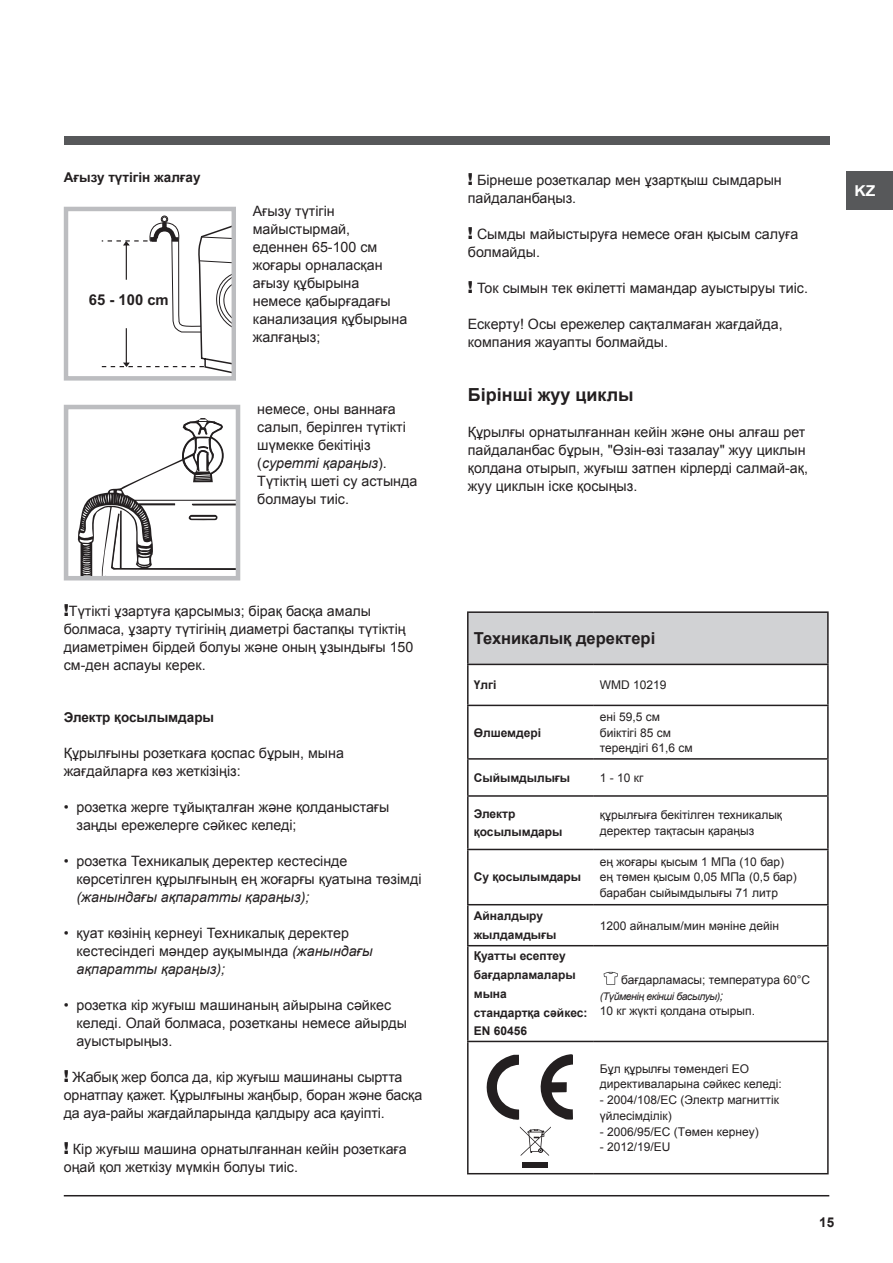
<style>
.page{position:relative;width:893px;height:1263px;background:#fff}
.page>*{position:absolute;margin:0;border:0;box-sizing:border-box;transform-origin:0 0}
.t1{font:700 18px "Arial";color:#231f20}
.t2{font:700 16.5px "Arial";color:#231f20}
.t3{font:700 15px "Arial";color:#231f20}
.t4{font:700 15px "Arial";color:#fff;scale:1.05 1}
.t5{font:14.25px/18px "Arial";color:#231f20}
.t6{font:italic 14.25px "Arial";color:#231f20}
.t7{font:700 13.5px "Arial";color:#231f20}
.t8{font:12px/15.8px "Arial";color:#231f20}
.t9{font:700 12px/18.8px "Arial";color:#231f20}
.t10{font:italic 10.5px "Arial";letter-spacing:-.04em;color:#231f20}
.s1{font-style:italic}
.s2{font-family:"Helvetica Neue";font-weight:900;font-size:16.5px}
.s3{font-size:12px}
</style>
<div class="page">
<hr style="left:64px;top:1195px;width:765px;height:1px;background:#231f20">
<div style="left:846px;top:172px;width:47px;height:38px;background:#57585a"></div>
<div style="left:64px;top:136px;width:765px;height:9px;background:#57585a"></div>
<div style="left:162px;top:216px;width:6px;height:7px;background:#484546;border-radius:50%"></div>
<div style="left:161px;top:216px;width:7px;height:7px;border:1px solid #231f20;border-radius:50%"></div>
<svg style="left:101px;top:217px;width:130px;height:156px"></svg>
<div style="left:64px;top:207px;width:172px;height:174px;border:4px solid #bcbdc0"></div>
<div style="left:64px;top:405px;width:176px;height:175px;border:5px solid #bcbdc0"></div>
<svg style="left:76px;top:418px;width:162px;height:160px"></svg>
<div style="left:468px;top:612px;width:360px;height:52px;background:#d1d2d4"></div>
<hr style="left:467px;top:611px;width:127px;height:2px;background:#231f20">
<hr style="left:467px;top:613px;width:2px;height:51px;background:#231f20">
<hr style="left:594px;top:611px;width:235px;height:2px;background:#231f20">
<hr style="left:827px;top:613px;width:2px;height:51px;background:#231f20">
<hr style="left:594px;top:664px;width:235px;height:1px;background:#231f20">
<hr style="left:827px;top:665px;width:2px;height:40px;background:#231f20">
<hr style="left:467px;top:664px;width:127px;height:1px;background:#231f20">
<hr style="left:467px;top:665px;width:2px;height:40px;background:#231f20">
<hr style="left:467px;top:705px;width:127px;height:1px;background:#231f20">
<hr style="left:467px;top:706px;width:2px;height:52px;background:#231f20">
<hr style="left:594px;top:705px;width:235px;height:1px;background:#231f20">
<hr style="left:827px;top:706px;width:2px;height:52px;background:#231f20">
<hr style="left:467px;top:758px;width:127px;height:2px;background:#231f20">
<hr style="left:467px;top:760px;width:2px;height:35px;background:#231f20">
<hr style="left:594px;top:758px;width:235px;height:2px;background:#231f20">
<hr style="left:827px;top:760px;width:2px;height:35px;background:#231f20">
<hr style="left:467px;top:795px;width:127px;height:2px;background:#231f20">
<hr style="left:467px;top:797px;width:2px;height:52px;background:#231f20">
<hr style="left:594px;top:795px;width:235px;height:2px;background:#231f20">
<hr style="left:827px;top:797px;width:2px;height:52px;background:#231f20">
<hr style="left:467px;top:849px;width:127px;height:1px;background:#231f20">
<hr style="left:467px;top:850px;width:2px;height:54px;background:#231f20">
<hr style="left:594px;top:849px;width:235px;height:1px;background:#231f20">
<hr style="left:827px;top:850px;width:2px;height:54px;background:#231f20">
<hr style="left:467px;top:904px;width:127px;height:1px;background:#231f20">
<hr style="left:467px;top:905px;width:2px;height:40px;background:#231f20">
<hr style="left:594px;top:904px;width:235px;height:1px;background:#231f20">
<hr style="left:827px;top:905px;width:2px;height:40px;background:#231f20">
<hr style="left:467px;top:945px;width:127px;height:1px;background:#231f20">
<hr style="left:467px;top:946px;width:2px;height:95px;background:#231f20">
<hr style="left:594px;top:945px;width:235px;height:1px;background:#231f20">
<hr style="left:827px;top:946px;width:2px;height:95px;background:#231f20">
<hr style="left:467px;top:1041px;width:127px;height:1px;background:#231f20">
<hr style="left:467px;top:1042px;width:2px;height:131px;background:#231f20">
<hr style="left:594px;top:1041px;width:235px;height:1px;background:#231f20">
<hr style="left:827px;top:1042px;width:2px;height:131px;background:#231f20">
<hr style="left:467px;top:1173px;width:127px;height:1px;background:#231f20">
<hr style="left:594px;top:1173px;width:235px;height:1px;background:#231f20">
<svg style="left:604px;top:972px;width:14px;height:13px"></svg>
<svg style="left:540px;top:1054px;width:33px;height:65px"></svg>
<svg style="left:487px;top:1055px;width:32px;height:64px"></svg>
<div style="left:522px;top:1162px;width:26px;height:5px;background:#231f20"></div>
<svg style="left:520px;top:1126px;width:31px;height:30px"></svg>
<p class="t7" style="left:64px;top:168px;width:138px">Ағызу түтігін жалғау</p>
<p class="t3" style="left:89px;top:290px;width:81px">65 - 100 cm</p>
<p class="t5" style="left:253px;top:202px;width:156px">Ағызу түтігін майыстырмай, еденнен 65-100 см жоғары орналасқан ағызу құбырына немесе қабырғадағы канализация құбырына жалғаңыз;</p>
<p class="t5" style="left:257px;top:400px;width:162px">немесе, оны ваннаға салып, берілген түтікті шүмекке бекітіңіз (<span class="s1">суретті қараңыз</span>).<br>Түтіктің шеті су астында болмауы тиіс.</p>
<p class="t5" style="left:64px;top:602px;width:351px"><span class="s2">!</span>Түтікті ұзартуға қарсымыз; бірақ басқа амалы болмаса, ұзарту түтігінің диаметрі бастапқы түтіктің диаметрімен бірдей болуы және оның ұзындығы 150 см-ден аспауы керек.</p>
<p class="t7" style="left:64px;top:708px;width:152px">Электр қосылымдары</p>
<p class="t5" style="left:64px;top:744px;width:282px">Құрылғыны розеткаға қоспас бұрын, мына жағдайларға көз жеткізіңіз:</p>
<p class="t5" style="left:77px;top:798px;width:314px;text-indent:-13px">• розетка жерге тұйықталған және қолданыстағы заңды ережелерге сәйкес келеді;</p>
<p class="t5" style="left:77px;top:852px;width:346px;text-indent:-13px">• розетка Техникалық деректер кестесінде көрсетілген құрылғының ең жоғарғы қуатына төзімді</p>
<p class="t6" style="left:77px;top:888px;width:234px">(жанындағы ақпаратты қараңыз);</p>
<p class="t5" style="left:77px;top:924px;width:297px;text-indent:-13px">• қуат көзінің кернеуі Техникалық деректер кестесіндегі мәндер ауқымында <span class="s1">(жанындағы ақпаратты қараңыз);</span></p>
<p class="t5" style="left:77px;top:996px;width:332px;text-indent:-13px">• розетка кір жуғыш машинаның айырына сәйкес келеді. Олай болмаса, розетканы немесе айырды ауыстырыңыз.</p>
<p class="t5" style="left:64px;top:1068px;width:360px"><span class="s2">!</span> Жабық жер болса да, кір жуғыш машинаны сыртта орнатпау қажет. Құрылғыны жаңбыр, боран және басқа да ауа-райы жағдайларында қалдыру аса қауіпті.</p>
<p class="t5" style="left:64px;top:1140px;width:344px"><span class="s2">!</span> Кір жуғыш машина орнатылғаннан кейін розеткаға оңай қол жеткізу мүмкін болуы тиіс.</p>
<p class="t5" style="left:468px;top:171px;width:315px"><span class="s2">!</span> Бірнеше розеткалар мен ұзартқыш сымдарын пайдаланбаңыз.</p>
<p class="t5" style="left:468px;top:225px;width:332px"><span class="s2">!</span> Сымды майыстыруға немесе оған қысым салуға болмайды.</p>
<p class="t5" style="left:468px;top:279px;width:342px"><span class="s2">!</span> Ток сымын тек өкілетті мамандар ауыстыруы тиіс.</p>
<p class="t5" style="left:468px;top:315px;width:316px">Ескерту! Осы ережелер сақталмаған жағдайда, компания жауапты болмайды.</p>
<p class="t1" style="left:468px;top:383px;width:167px">Бірінші жуу циклы</p>
<p class="t5" style="left:468px;top:423px;width:342px">Құрылғы орнатылғаннан кейін және оны алғаш рет пайдаланбас бұрын, "Өзін-өзі тазалау" жуу циклын қолдана отырып, жуғыш затпен кірлерді салмай-ақ, жуу циклын іске қосыңыз.</p>
<p class="t4" style="left:854px;top:181px;width:21px">KZ</p>
<p class="t2" style="left:474px;top:627px;width:183px">Техникалық деректері</p>
<p class="t9" style="left:474px;top:676px;width:24px">Үлгі</p>
<p class="t8" style="left:600px;top:677px;width:68px">WMD 10219</p>
<p class="t9" style="left:474px;top:723px;width:69px">Өлшемдері</p>
<p class="t8" style="left:600px;top:709px;width:94px">ені 59,5 см биіктігі 85 см тереңдігі 61,6 см</p>
<p class="t9" style="left:474px;top:768px;width:98px">Сыйымдылығы</p>
<p class="t8" style="left:600px;top:770px;width:45px">1 - 10 кг</p>
<p class="t9" style="left:474px;top:804px;width:90px">Электр қосылымдары</p>
<p class="t8" style="left:600px;top:807px;width:184px">құрылғыға бекітілген техникалық деректер тақтасын қараңыз</p>
<p class="t9" style="left:474px;top:868px;width:109px">Су қосылымдары</p>
<p class="t8" style="left:600px;top:854px;width:199px">ең жоғары қысым 1 МПа (10 бар) ең төмен қысым 0,05 МПа (0,5 бар) барабан сыйымдылығы 71 литр</p>
<p class="t9" style="left:474px;top:907px;width:84px">Айналдыру жылдамдығы</p>
<p class="t8" style="left:600px;top:917px;width:181px">1200 айналым/мин мәніне дейін</p>
<p class="t9" style="left:474px;top:947px;width:115px">Қуатты есептеу бағдарламалары мына<br>стандартқа сәйкес:<br>EN 60456</p>
<p class="t8" style="left:621px;top:972px;width:191px">бағдарламасы; температура 60°C</p>
<p class="t10" style="left:600px;top:989px;width:125px">(Түйменің екінші басылуы)<span class="s3">;</span></p>
<p class="t8" style="left:600px;top:1003px;width:157px">10 кг жүкті қолдана отырып.</p>
<p class="t8" style="left:600px;top:1060px;width:184px">Бұл құрылғы төмендегі ЕО директиваларына сәйкес келеді:</p>
<p class="t8" style="left:600px;top:1092px;width:181px">- 2004/108/ЕС (Электр магниттік үйлесімділік)</p>
<p class="t8" style="left:600px;top:1123px;width:160px">- 2006/95/EC (Төмен кернеу)</p>
<p class="t8" style="left:600px;top:1139px;width:72px">- 2012/19/EU</p>
<p class="t7" style="left:819px;top:1213px;width:17px">15</p>
</div>
